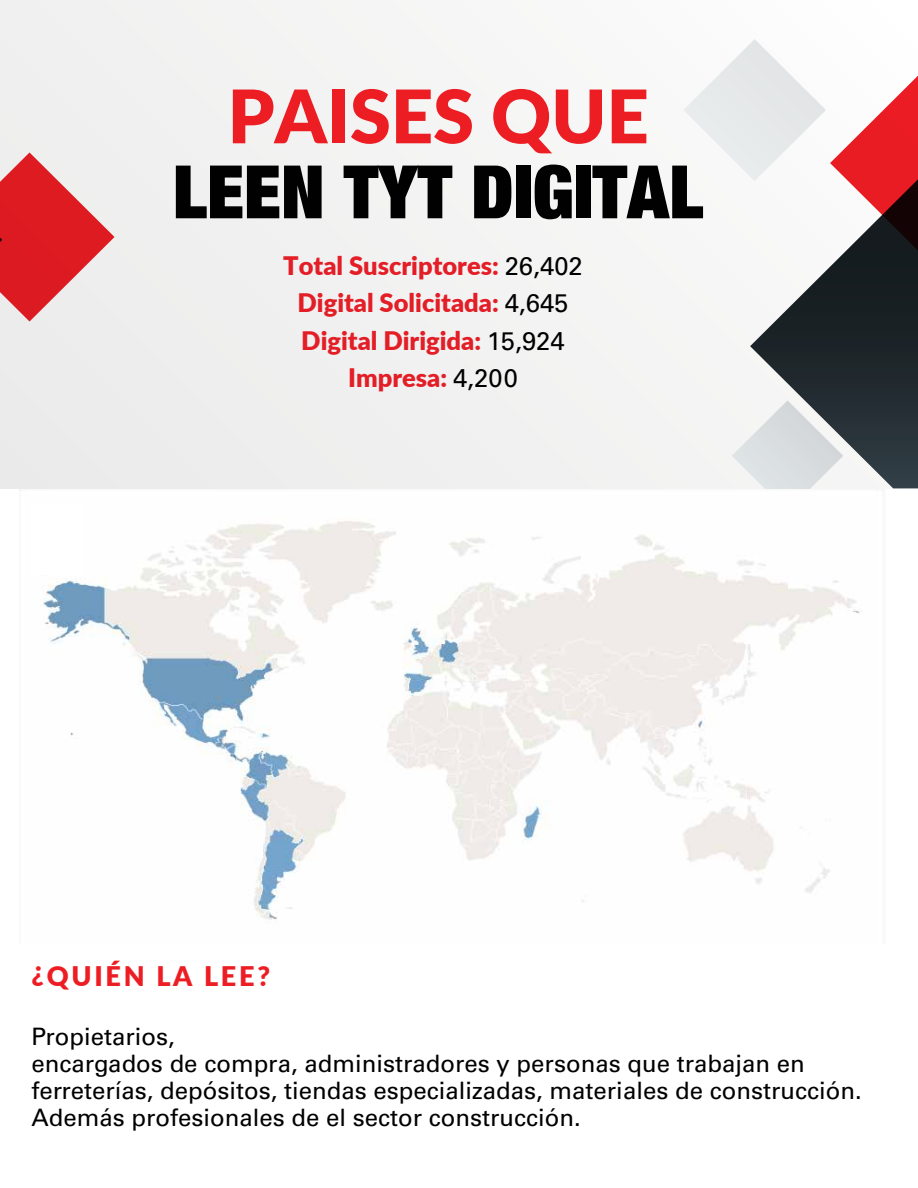
<style>
.page{position:relative;width:918px;height:1188px;background:#fff}
.page>*{position:absolute;margin:0;border:0;box-sizing:border-box;transform-origin:0 0}
.t1{font:900 expanded 73.8px "Helvetica Neue";color:#010101}
.t2{font:900 73.8px "Lato";color:#ed1d24}
.t3{font:900 27px "Lato";letter-spacing:.1em;color:#ed1d24}
.t4{font:900 25.5px/37.5px "Lato";color:#e31e27;text-align:center}
.t5{font:24px/27px "Univers LT Std";color:#000}
.s1{font-family:"Univers LT Std";font-weight:400;color:#000}
</style>
<div class="page">
<img style="left:20px;top:489px;width:864px;height:431px">
<div style="left:31px;top:503px;width:52px;height:72px;background:#fff"></div>
<div style="left:0;top:0;width:918px;height:488px;background:#f2f2f2"></div>
<svg style="left:0;top:152px;width:115px;height:170px"></svg>
<svg style="left:750px;top:265px;width:168px;height:223px"></svg>
<svg style="left:700px;top:39px;width:218px;height:226px"></svg>
<svg style="left:732px;top:400px;width:111px;height:88px"></svg>
<h1 class="t2" style="left:228px;top:61px;width:423px">PAISES QUE</h1>
<h1 class="t1" style="left:173px;top:145px;width:532px">LEEN TYT DIGITAL</h1>
<p class="t4" style="left:283px;top:246px;width:301px">Total Suscriptores: <span class="s1">26,402<br></span>Digital Solicitada: <span class="s1">4,645<br></span>Digital Dirigida: <span class="s1">15,924<br></span>Impresa: <span class="s1">4,200</span></p>
<p class="t3" style="left:31px;top:956px;width:240px">¿QUIÉN LA LEE?</p>
<p class="t5" style="left:31px;top:1023px;width:832px">Propietarios,<br>encargados de compra, administradores y personas que trabajan en ferreterías, depósitos, tiendas especializadas, materiales de construcción.<br>Además profesionales de el sector construcción.</p>
</div>
